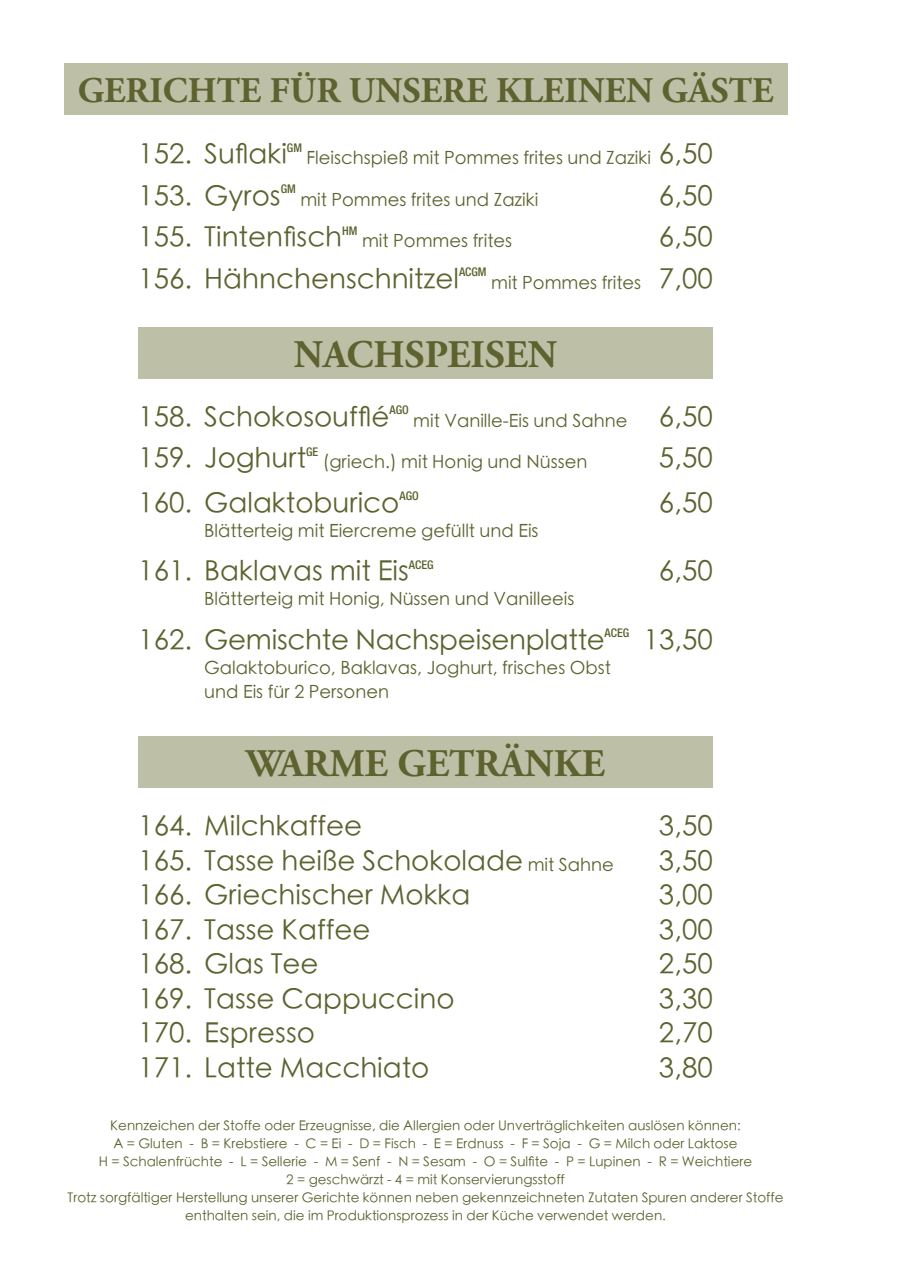
<style>
.page{position:relative;width:915px;height:1263px;background:#fff}
.page>*{position:absolute;margin:0;border:0;box-sizing:border-box;transform-origin:0 0}
.t1{font:700 39px "Adobe Garamond Pro";color:#5d622f}
.t2{font:700 36px "Adobe Garamond Pro";color:#5d622f}
.t3{font:300 27.75px "ST Heiti SC";color:#5d622f}
.t4{font:300 18px/24px "ST Heiti SC";color:#5d622f}
.t5{font:300 13.5px/18px "ST Heiti SC";color:#5d622f;text-align:center}
.t6{font:500 condensed 12px "Helvetica Neue";color:#5d622f}
.s1{font-size:27.75px}
.s2{font-size:18px}
</style>
<div class="page">
<div style="left:64px;top:64px;width:723px;height:51px;background:#bdc0a7"></div>
<div style="left:138px;top:327px;width:574px;height:51px;background:#bdc0a7"></div>
<div style="left:138px;top:737px;width:574px;height:51px;background:#bdc0a7"></div>
<h2 class="t2" style="left:78px;top:70px;width:697px">GERICHTE FÜR UNSERE KLEINEN GÄSTE</h2>
<h3 class="t3" style="left:138px;top:131px;width:150px">152. Suflaki</h3>
<p class="t6" style="left:287px;top:140px;width:17px">GM</p>
<h3 class="t4" style="left:306px;top:145px;width:407px">Fleischspieß mit Pommes frites und Zaziki <span class="s1">6,50</span></h3>
<h3 class="t3" style="left:138px;top:173px;width:144px">153. Gyros</h3>
<p class="t6" style="left:280px;top:182px;width:17px">GM</p>
<h3 class="t4" style="left:300px;top:186px;width:240px">mit Pommes frites und Zaziki</h3>
<h3 class="t3" style="left:658px;top:173px;width:55px">6,50</h3>
<h3 class="t3" style="left:138px;top:214px;width:205px">155. Tintenfisch</h3>
<p class="t6" style="left:342px;top:223px;width:17px">HM</p>
<h3 class="t4" style="left:362px;top:228px;width:151px">mit Pommes frites</h3>
<h3 class="t3" style="left:658px;top:214px;width:55px">6,50</h3>
<h3 class="t3" style="left:138px;top:256px;width:322px">156. Hähnchenschnitzel</h3>
<p class="t6" style="left:459px;top:265px;width:29px">ACGM</p>
<h3 class="t4" style="left:491px;top:269px;width:223px">mit Pommes frites <span class="s1">7,00</span></h3>
<h1 class="t1" style="left:294px;top:332px;width:264px">NACHSPEISEN</h1>
<h3 class="t3" style="left:138px;top:394px;width:252px">158. Schokosoufflé</h3>
<p class="t6" style="left:389px;top:403px;width:21px">AGO</p>
<h3 class="t4" style="left:413px;top:407px;width:301px">mit Vanille-Eis und Sahne <span class="s1">6,50</span></h3>
<h3 class="t3" style="left:138px;top:435px;width:169px">159. Joghurt</h3>
<p class="t6" style="left:306px;top:444px;width:14px">GE</p>
<h3 class="t4" style="left:323px;top:449px;width:266px">(griech.) mit Honig und Nüssen</h3>
<h3 class="t3" style="left:658px;top:435px;width:55px">5,50</h3>
<h3 class="t3" style="left:138px;top:480px;width:262px">160. Galaktoburico</h3>
<p class="t6" style="left:399px;top:489px;width:21px">AGO</p>
<h3 class="t3" style="left:658px;top:480px;width:55px">6,50</h3>
<h3 class="t4" style="left:204px;top:517px;width:336px">Blätterteig mit Eiercreme gefüllt und Eis</h3>
<h3 class="t3" style="left:138px;top:548px;width:272px">161. Baklavas mit Eis</h3>
<p class="t6" style="left:409px;top:557px;width:26px">ACEG</p>
<h3 class="t3" style="left:658px;top:548px;width:55px">6,50</h3>
<h3 class="t4" style="left:204px;top:586px;width:371px">Blätterteig mit Honig, Nüssen und Vanilleeis</h3>
<h3 class="t3" style="left:138px;top:617px;width:468px">162. Gemischte Nachspeisenplatte</h3>
<p class="t6" style="left:604px;top:626px;width:26px">ACEG</p>
<h3 class="t3" style="left:643px;top:617px;width:71px">13,50</h3>
<h3 class="t4" style="left:204px;top:654px;width:408px">Galaktoburico, Baklavas, Joghurt, frisches Obst und Eis für 2 Personen</h3>
<h1 class="t1" style="left:246px;top:741px;width:360px">WARME GETRÄNKE</h1>
<h3 class="t3" style="left:138px;top:803px;width:225px">164. Milchkaffee</h3>
<h3 class="t3" style="left:658px;top:803px;width:55px">3,50</h3>
<h3 class="t3" style="left:138px;top:838px;width:477px">165. Tasse heiße Schokolade <span class="s2">mit Sahne</span></h3>
<h3 class="t3" style="left:658px;top:838px;width:55px">3,50</h3>
<h3 class="t3" style="left:138px;top:872px;width:333px">166. Griechischer Mokka</h3>
<h3 class="t3" style="left:658px;top:872px;width:55px">3,00</h3>
<h3 class="t3" style="left:138px;top:907px;width:234px">167. Tasse Kaffee</h3>
<h3 class="t3" style="left:658px;top:907px;width:55px">3,00</h3>
<h3 class="t3" style="left:138px;top:941px;width:182px">168. Glas Tee</h3>
<h3 class="t3" style="left:658px;top:941px;width:55px">2,50</h3>
<h3 class="t3" style="left:138px;top:976px;width:317px">169. Tasse Cappuccino</h3>
<h3 class="t3" style="left:658px;top:976px;width:55px">3,30</h3>
<h3 class="t3" style="left:138px;top:1010px;width:178px">170. Espresso</h3>
<h3 class="t3" style="left:658px;top:1010px;width:55px">2,70</h3>
<h3 class="t3" style="left:138px;top:1044px;width:292px">171. Latte Macchiato</h3>
<h3 class="t3" style="left:658px;top:1044px;width:55px">3,80</h3>
<p class="t5" style="left:68px;top:1116px;width:717px">Kennzeichen der Stoffe oder Erzeugnisse, die Allergien oder Unverträglichkeiten auslösen können:<br>A = Gluten - B = Krebstiere - C = Ei - D = Fisch - E = Erdnuss - F = Soja - G = Milch oder Laktose<br>H = Schalenfrüchte - L = Sellerie - M = Senf - N = Sesam - O = Sulfite - P = Lupinen - R = Weichtiere<br>2 = geschwärzt - 4 = mit Konservierungsstoff<br>Trotz sorgfältiger Herstellung unserer Gerichte können neben gekennzeichneten Zutaten Spuren anderer Stoffe enthalten sein, die im Produktionsprozess in der Küche verwendet werden.</p>
</div>
